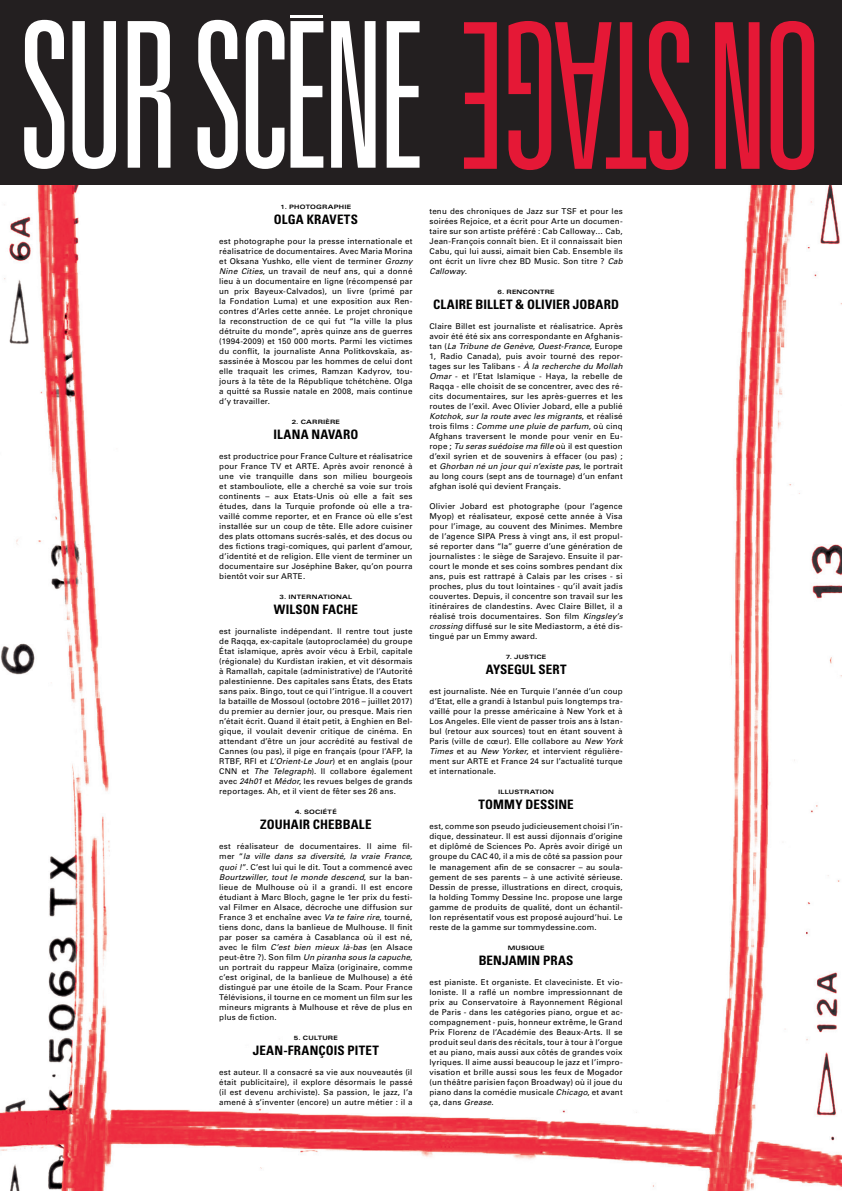
<style>
.page{position:relative;width:842px;height:1191px;background:#fff}
.page>*{position:absolute;margin:0;border:0;box-sizing:border-box;transform-origin:0 0}
.t1{font:300 ultra-condensed 203px "Univers LT Std";letter-spacing:-.04em;color:#fff;scale:.93 1}
.t2{font:300 ultra-condensed 203px "Univers LT Std";letter-spacing:-.04em;color:#e51836;scale:.93 1}
.t3{font:700 condensed 13px "Univers LT Std";letter-spacing:.01em;color:#000001}
.t4{font:8px/10px "Univers LT Std";letter-spacing:.02em;color:#000001;text-align:justify}
.t5{font:700 expanded 6px "Univers LT Std";letter-spacing:.03em;color:#000001}
.s1{font-style:italic}
</style>
<div class="page">
<img style="left:0;top:184px;width:842px;height:1007px">
<div style="left:0;top:0;width:842px;height:184px;background:#231f20"></div>
<hr style="left:290px;top:15px;width:33px;height:3px;background:#fff">
<p class="t1" style="left:18px;top:-10px;width:440px">SUR SCENE</p>
<p class="t2" style="left:824px;top:200px;width:395px;rotate:-180deg">ON STAGE</p>
<p class="t4" style="left:429px;top:206px;width:195px">tenu des chroniques de Jazz sur TSF et pour les soirées Rejoice, et a écrit pour Arte un documen&shy;taire sur son artiste préféré : Cab Calloway… Cab, Jean-François connaît bien. Et il connaissait bien Cabu, qui lui aussi, aimait bien Cab. Ensemble ils ont écrit un livre chez BD Music. Son titre ? <span class="s1">Cab Calloway.</span></p>
<p class="t5" style="left:497px;top:289px;width:59px">6. RENCONTRE</p>
<p class="t3" style="left:433px;top:297px;width:187px">CLAIRE BILLET &amp; OLIVIER JOBARD</p>
<p class="t4" style="left:429px;top:321px;width:195px">Claire Billet est journaliste et réalisatrice. Après avoir été été six ans correspondante en Afghanis&shy;tan (<span class="s1">La Tribune de Genève, Ouest-France,</span> Europe 1, Radio Canada), puis avoir tourné des repor&shy;tages sur les Talibans - <span class="s1">À la recherche du Mollah Omar</span> - et l’Etat Islamique - Haya, la rebelle de Raqqa - elle choisit de se concentrer, avec des ré&shy;cits documentaires, sur les après-guerres et les routes de l’exil. Avec Olivier Jobard, elle a publié <span class="s1">Kotchok, sur la route avec les migrants</span>, et réalisé trois films : <span class="s1">Comme une pluie de parfum</span>, où cinq Afghans traversent le monde pour venir en Eu&shy;rope ; <span class="s1">Tu seras suédoise ma fille</span> où il est question d’exil syrien et de souvenirs à effacer (ou pas) ; et <span class="s1">Ghorban né un jour qui n’existe pas</span>, le portrait au long cours (sept ans de tournage) d’un enfant afghan isolé qui devient Français.</p>
<p class="t4" style="left:429px;top:501px;width:195px">Olivier Jobard est photographe (pour l’agence Myop) et réalisateur, exposé cette année à Visa pour l’image, au couvent des Minimes. Membre de l’agence SIPA Press à vingt ans, il est propul&shy;sé reporter dans “la” guerre d’une génération de journalistes : le siège de Sarajevo. Ensuite il par&shy;court le monde et ses coins sombres pendant dix ans, puis est rattrapé à Calais par les crises - si proches, plus du tout lointaines - qu’il avait jadis couvertes. Depuis, il concentre son travail sur les itinéraires de clandestins. Avec Claire Billet, il a réalisé trois documentaires. Son film <span class="s1">Kingsley’s crossing</span> diffusé sur le site Mediastorm, a été dis&shy;tingué par un Emmy award.</p>
<p class="t5" style="left:506px;top:654px;width:42px">7. JUSTICE</p>
<p class="t3" style="left:486px;top:662px;width:82px">AYSEGUL SERT</p>
<p class="t4" style="left:429px;top:686px;width:195px">est journaliste. Née en Turquie l’année d’un coup d’Etat, elle a grandi à Istanbul puis longtemps tra&shy;vaillé pour la presse américaine à New York et à Los Angeles. Elle vient de passer trois ans à Istan&shy;bul (retour aux sources) tout en étant souvent à Paris (ville de cœur). Elle collabore au <span class="s1">New York Times</span> et au <span class="s1">New Yorker</span>, et intervient régulière&shy;ment sur ARTE et France 24 sur l’actualité turque et internationale.</p>
<p class="t5" style="left:498px;top:789px;width:57px">ILLUSTRATION</p>
<p class="t3" style="left:479px;top:797px;width:96px">TOMMY DESSINE</p>
<p class="t4" style="left:429px;top:821px;width:195px">est, comme son pseudo judicieusement choisi l’in&shy;dique, dessinateur. Il est aussi dijonnais d’origine et diplômé de Sciences Po. Après avoir dirigé un groupe du CAC 40, il a mis de côté sa passion pour le management afin de se consacrer – au soula&shy;gement de ses parents – à une activité sérieuse.<br>Dessin de presse, illustrations en direct, croquis, la holding Tommy Dessine Inc. propose une large gamme de produits de qualité, dont un échantil&shy;lon représentatif vous est proposé aujourd’hui. Le reste de la gamme sur tommydessine.com.</p>
<p class="t5" style="left:508px;top:944px;width:38px">MUSIQUE</p>
<p class="t3" style="left:479px;top:952px;width:96px">BENJAMIN PRAS</p>
<p class="t4" style="left:429px;top:976px;width:195px">est pianiste. Et organiste. Et claveciniste. Et vio&shy;loniste. Il a raflé un nombre impressionnant de prix au Conservatoire à Rayonnement Régional de Paris - dans les catégories piano, orgue et ac&shy;compagnement - puis, honneur extrême, le Grand Prix Florenz de l’Académie des Beaux-Arts. Il se produit seul dans des récitals, tour à tour à l’orgue et au piano, mais aussi aux côtés de grandes voix lyriques. Il aime aussi beaucoup le jazz et l’impro&shy;visation et brille aussi sous les feux de Mogador (un théâtre parisien façon Broadway) où il joue du piano dans la comédie musicale <span class="s1">Chicago</span>, et avant ça, dans <span class="s1">Grease</span>.</p>
<p class="t5" style="left:281px;top:204px;width:72px">1. PHOTOGRAPHIE</p>
<p class="t3" style="left:274px;top:212px;width:86px">OLGA KRAVETS</p>
<p class="t4" style="left:219px;top:236px;width:195px">est photographe pour la presse internationale et réalisatrice de documentaires. Avec Maria Morina et Oksana Yushko, elle vient de terminer <span class="s1">Grozny Nine Cities</span>, un travail de neuf ans, qui a donné lieu à un documentaire en ligne (récompensé par un prix Bayeux-Calvados), un livre (primé par la Fondation Luma) et une exposition aux Ren&shy;contres d’Arles cette année. Le projet chronique la reconstruction de ce qui fut “la ville la plus détruite du monde”, après quinze ans de guerres (1994-2009) et 150 000 morts. Parmi les victimes du conflit, la journaliste Anna Politkovskaïa, as&shy;sassinée à Moscou par les hommes de celui dont elle traquait les crimes, Ramzan Kadyrov, tou&shy;jours à la tête de la République tchétchène. Olga a quitté sa Russie natale en 2008, mais continue d’y travailler.</p>
<p class="t5" style="left:292px;top:419px;width:50px">2. CARRIÈRE</p>
<p class="t3" style="left:273px;top:427px;width:86px">ILANA NAVARO</p>
<p class="t4" style="left:219px;top:451px;width:195px">est productrice pour France Culture et réalisatrice pour France TV et ARTE. Après avoir renoncé à une vie tranquille dans son milieu bourgeois et stambouliote, elle a cherché sa voie sur trois continents – aux Etats-Unis où elle a fait ses études, dans la Turquie profonde où elle a tra&shy;vaillé comme reporter, et en France où elle s’est installée sur un coup de tête. Elle adore cuisiner des plats ottomans sucrés-salés, et des docus ou des fictions tragi-comiques, qui parlent d’amour, d’identité et de religion. Elle vient de terminer un documentaire sur Joséphine Baker, qu’on pourra bientôt voir sur ARTE.</p>
<p class="t5" style="left:280px;top:594px;width:74px">3. INTERNATIONAL</p>
<p class="t3" style="left:274px;top:602px;width:86px">WILSON FACHE</p>
<p class="t4" style="left:219px;top:626px;width:195px">est journaliste indépendant. Il rentre tout juste de Raqqa, ex-capitale (autoproclamée) du groupe État islamique, après avoir vécu à Erbil, capitale (régionale) du Kurdistan irakien, et vit désormais à Ramallah, capitale (administrative) de l’Autorité palestinienne. Des capitales sans États, des Etats sans paix. Bingo, tout ce qui l’intrigue. Il a couvert la bataille de Mossoul (octobre 2016 – juillet 2017) du premier au dernier jour, ou presque. Mais rien n’était écrit. Quand il était petit, à Enghien en Bel&shy;gique, il voulait devenir critique de cinéma. En attendant d’être un jour accrédité au festival de Cannes (ou pas), il pige en français (pour l’AFP, la RTBF, RFI et <span class="s1">L’Orient-Le Jour</span>) et en anglais (pour CNN et <span class="s1">The Telegraph</span>). Il collabore également avec <span class="s1">24h01</span> et <span class="s1">Médor</span>, les revues belges de grands reportages. Ah, et il vient de fêter ses 26 ans.</p>
<p class="t5" style="left:295px;top:809px;width:43px">4. SOCIÉTÉ</p>
<p class="t3" style="left:260px;top:817px;width:113px">ZOUHAIR CHEBBALE</p>
<p class="t4" style="left:219px;top:841px;width:195px">est réalisateur de documentaires. Il aime fil&shy;mer “<span class="s1">la ville dans sa diversité, la vraie France, quoi !</span>”. C’est lui qui le dit. Tout a commencé avec <span class="s1">Bourtzwiller, tout le monde descend</span>, sur la ban&shy;lieue de Mulhouse où il a grandi. Il est encore étudiant à Marc Bloch, gagne le 1er prix du festi&shy;val Filmer en Alsace, décroche une diffusion sur France 3 et enchaîne avec <span class="s1">Va te faire rire</span>, tourné, tiens donc, dans la banlieue de Mulhouse. Il finit par poser sa caméra à Casablanca où il est né, avec le film <span class="s1">C’est bien mieux là-bas</span> (en Alsace peut-être ?). Son film <span class="s1">Un piranha sous la capuche</span>, un portrait du rappeur Maïza (originaire, comme c’est original, de la banlieue de Mulhouse) a été distingué par une étoile de la Scam. Pour France Télévisions, il tourne en ce moment un film sur les mineurs migrants à Mulhouse et rêve de plus en plus de fiction.</p>
<p class="t5" style="left:294px;top:1034px;width:45px">5. CULTURE</p>
<p class="t3" style="left:253px;top:1042px;width:128px">JEAN-FRANÇOIS PITET</p>
<p class="t4" style="left:219px;top:1066px;width:195px">est auteur. Il a consacré sa vie aux nouveautés (il était publicitaire), il explore désormais le passé (il est devenu archiviste). Sa passion, le jazz, l’a amené à s’inventer (encore) un autre métier : il a</p>
</div>
